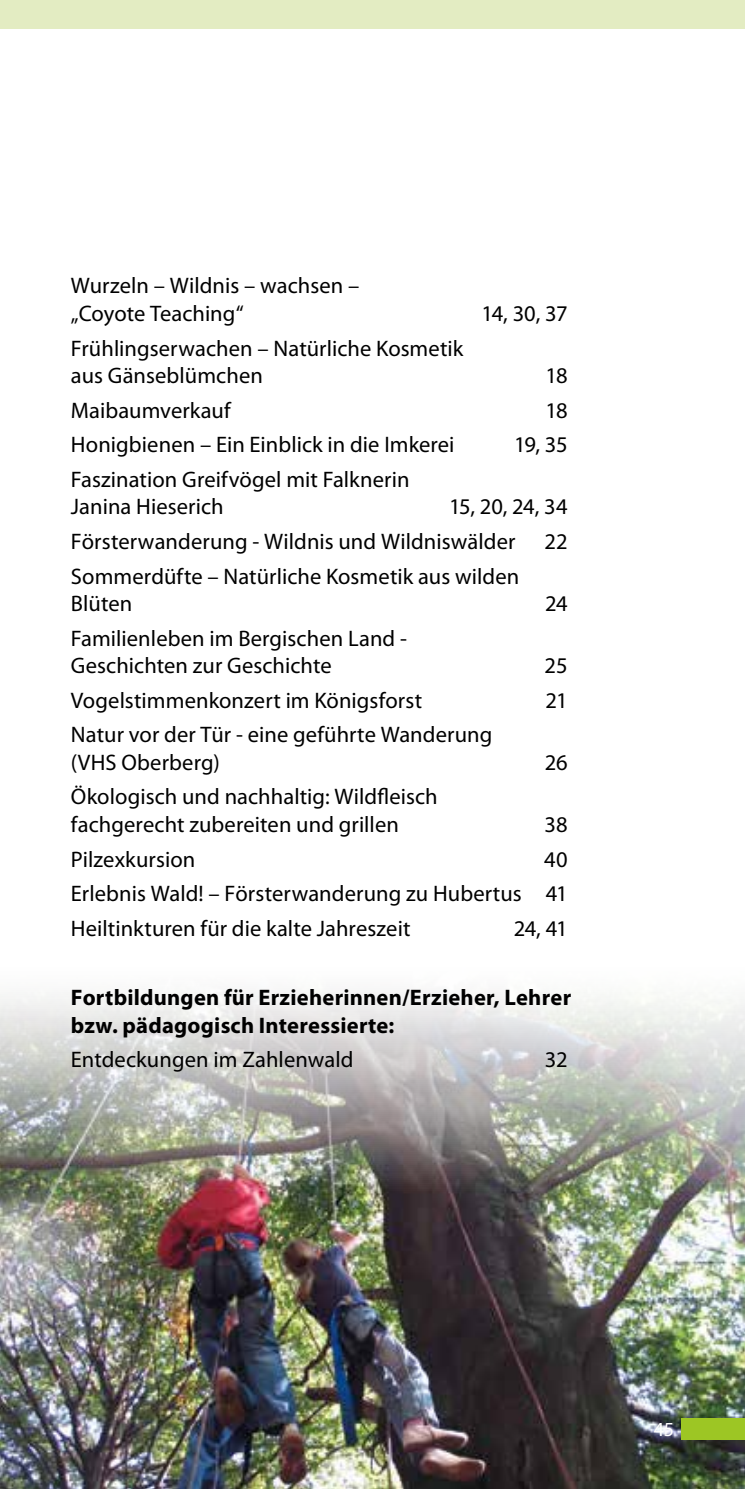
<style>
.page{position:relative;width:745px;height:1489px;background:#fff}
.page>*{position:absolute;margin:0;border:0;box-sizing:border-box;transform-origin:0 0}
.t1{font:22.5px/27.5px "Myriad Pro";letter-spacing:.005em;color:#000}
.t2{font:700 22.5px/27.5px "Myriad Pro";letter-spacing:.01em;color:#000}
.t3{font:20px "Myriad Pro";color:#fff}
</style>
<div class="page">
<div style="left:0;top:0;width:744px;height:28px;background:#e3ecc2"></div>
<img style="left:0;top:992px;width:744px;height:496px">
<div style="left:681px;top:1418px;width:63px;height:21px;background:#9dc624"></div>
<p class="t1" style="left:71px;top:272px;width:290px">Wurzeln – Wildnis – wachsen – „Coyote Teaching“</p>
<p class="t1" style="left:71px;top:334px;width:393px">Frühlingserwachen – Natürliche Kosmetik aus Gänseblümchen</p>
<p class="t1" style="left:481px;top:299px;width:88px">14, 30, 37</p>
<p class="t1" style="left:545px;top:361px;width:24px">18</p>
<p class="t1" style="left:71px;top:396px;width:161px">Maibaumverkauf</p>
<p class="t1" style="left:545px;top:396px;width:24px">18</p>
<p class="t1" style="left:71px;top:430px;width:385px">Honigbienen – Ein Einblick in die Imkerei</p>
<p class="t1" style="left:514px;top:430px;width:55px">19, 35</p>
<p class="t1" style="left:71px;top:465px;width:340px">Faszination Greifvögel mit Falknerin<br>Janina Hieserich</p>
<p class="t1" style="left:71px;top:489px;width:498px;line-height:34.5px;text-indent:378px">15, 20, 24, 34<br>Försterwanderung - Wildnis und Wildniswälder</p>
<p class="t1" style="left:544px;top:527px;width:25px">22</p>
<p class="t1" style="left:71px;top:562px;width:449px">Sommerdüfte – Natürliche Kosmetik aus wilden<br>Blüten</p>
<p class="t1" style="left:71px;top:624px;width:337px">Familienleben im Bergischen Land -<br>Geschichten zur Geschichte</p>
<p class="t1" style="left:544px;top:589px;width:24px">24</p>
<p class="t1" style="left:544px;top:651px;width:25px">25</p>
<p class="t1" style="left:71px;top:686px;width:352px">Vogelstimmenkonzert im Königsforst</p>
<p class="t1" style="left:545px;top:686px;width:24px">21</p>
<p class="t1" style="left:71px;top:720px;width:423px">Natur vor der Tür - eine geführte Wanderung (VHS Oberberg)</p>
<p class="t1" style="left:544px;top:748px;width:24px">26</p>
<p class="t1" style="left:71px;top:782px;width:368px">Ökologisch und nachhaltig: Wildfleisch fachgerecht zubereiten und grillen</p>
<p class="t1" style="left:544px;top:810px;width:25px">38</p>
<p class="t1" style="left:71px;top:844px;width:126px">Pilzexkursion</p>
<p class="t1" style="left:71px;top:841px;width:498px;line-height:34.5px;text-align:justify;text-indent:473px">40<br>Erlebnis Wald! – Försterwanderung zu Hubertus 41<br>Heiltinkturen für die kalte Jahreszeit</p>
<p class="t1" style="left:513px;top:914px;width:55px">24, 41</p>
<p class="t2" style="left:71px;top:982px;width:501px">Fortbildungen für Erzieherinnen/Erzieher, Lehrer bzw. pädagogisch Interessierte:</p>
<p class="t1" style="left:71px;top:1045px;width:284px">Entdeckungen im Zahlenwald</p>
<p class="t1" style="left:544px;top:1045px;width:24px">32</p>
<p class="t3" style="left:653px;top:1417px;width:22px">45</p>
</div>
